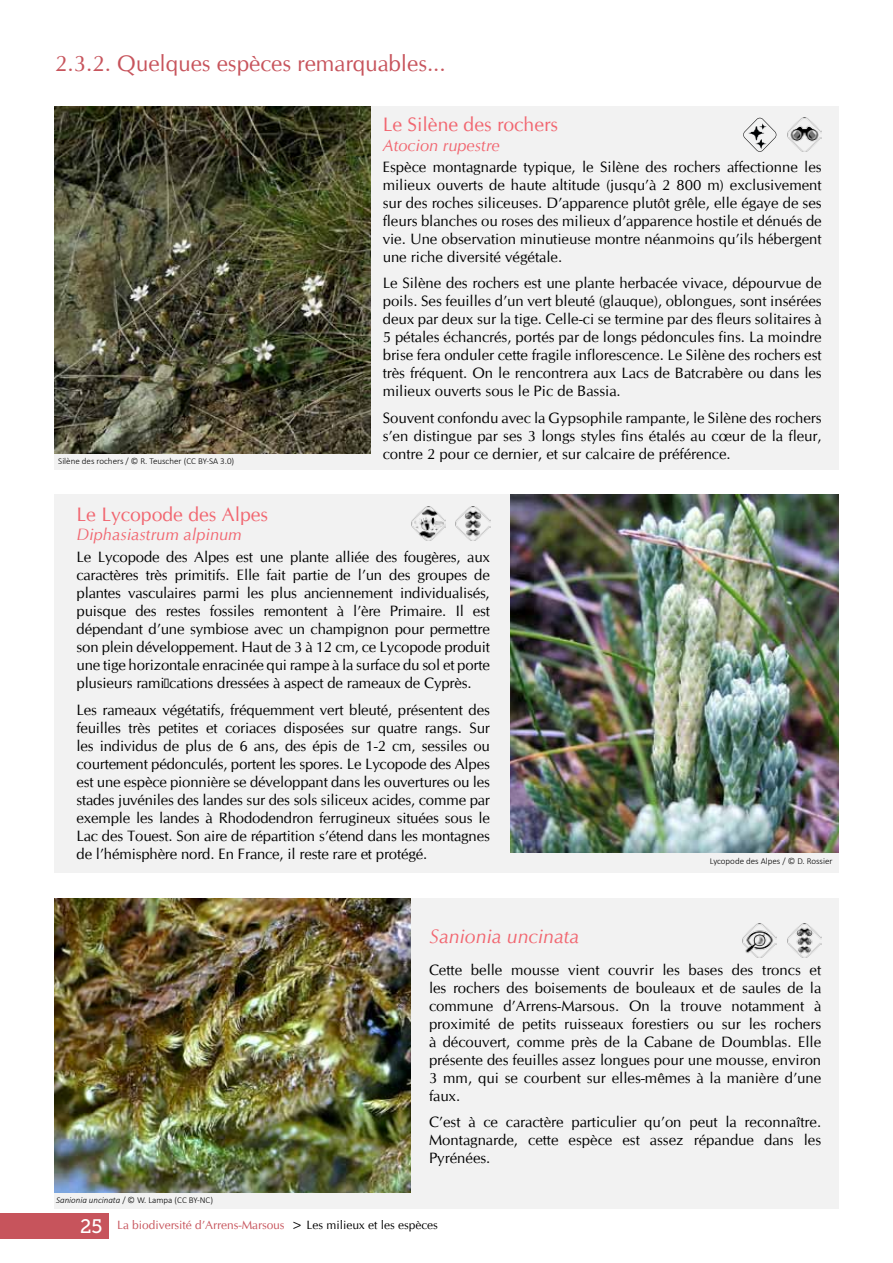
<style>
.page{position:relative;width:893px;height:1263px;background:#fff}
.page>*{position:absolute;margin:0;border:0;box-sizing:border-box;transform-origin:0 0}
.t1{font:22.5px "CG Omega";color:#c7545c}
.t2{font:19.5px "CG Omega";color:#f16670}
.t3{font:italic 19.5px "CG Omega";color:#f16670}
.t4{font:italic 16.5px "CG Omega";color:#f16670}
.t5{font:15px/18px "CG Omega";color:#000;text-align:justify}
.t6{font:12px "CG Omega";color:#c7545c}
.t7{font:300 9px "Calibri";color:#000}
.s1{font-style:italic}
.s2{font-family:"Museo Slab 500";font-size:19.5px;color:#fff}
.s3{color:#000}
</style>
<div class="page">
<div style="left:54px;top:106px;width:785px;height:363px;background:#f2f2f2"></div>
<img style="left:54px;top:106px;width:317px;height:347px">
<img style="left:788px;top:118px;width:34px;height:34px">
<svg style="left:743px;top:118px;width:34px;height:34px"></svg>
<img style="left:745px;top:122px;width:26px;height:28px">
<div style="left:54px;top:494px;width:785px;height:379px;background:#f2f2f2"></div>
<img style="left:510px;top:494px;width:329px;height:358px">
<img style="left:456px;top:506px;width:34px;height:34px">
<img style="left:411px;top:506px;width:34px;height:34px">
<div style="left:54px;top:899px;width:785px;height:310px;background:#f2f2f2"></div>
<img style="left:54px;top:899px;width:356px;height:293px">
<img style="left:743px;top:923px;width:34px;height:34px">
<img style="left:788px;top:923px;width:34px;height:34px">
<div style="left:0;top:1213px;width:108px;height:26px;background:#c7545c"></div>
<h1 class="t1" style="left:55px;top:50px;width:392px">2.3.2. Quelques espèces remarquables...</h1>
<p class="t7" style="left:58px;top:456px;width:178px">Silène des rochers / © R. Teuscher (CC BY-SA 3.0)</p>
<h2 class="t2" style="left:77px;top:503px;width:193px">Le Lycopode des Alpes</h2>
<p class="t4" style="left:77px;top:525px;width:167px">Diphasiastrum alpinum</p>
<h2 class="t2" style="left:383px;top:113px;width:177px">Le Silène des rochers</h2>
<p class="t4" style="left:383px;top:135px;width:119px">Atocion rupestre</p>
<p class="t5" style="left:383px;top:158px;width:441px">Espèce montagnarde typique, le Silène des rochers affectionne les milieux ouverts de haute altitude (jusqu’à 2 800 m) exclusivement sur des roches siliceuses. D’apparence plutôt grêle, elle égaye de ses fleurs blanches ou roses des milieux d’apparence hostile et dénués de vie. U ne observation minutieuse montre néanmoins qu’ils hébergent une riche diversité végétale.</p>
<p class="t5" style="left:383px;top:274px;width:441px">Le Silène des rochers est une plante herbacée vivace, dépourvue de poils. Ses feuilles d’un vert bleuté (glauque), oblongues, sont insérées deux par deux sur la tige. Celle-ci se termine par des fleurs solitaires à 5 pétales échancrés, portés par de longs pédoncules fins. La moindre brise fera onduler cette fragile inflorescence. Le Silène des rochers est très fréquent. On le rencontrera aux Lacs de Batcrabère ou dans les milieux ouverts sous le Pic de Bassia.</p>
<p class="t5" style="left:383px;top:409px;width:440px">Souvent confondu avec la Gypsophile rampante, le Silène des rochers s’en distingue par ses 3 longs styles fins étalés au cœur de la fleur, contre 2 pour ce dernier, et sur calcaire de préférence.</p>
<p class="t5" style="left:77px;top:548px;width:415px">Le Lycopode des Alpes est une plante alliée des fougères, aux caractères très primitifs. Elle fait partie de l’un des groupes de plantes vasculaires parmi les plus anciennement individualisés, puisque des restes fossiles remontent à l’ère Primaire. I l est dépendant d’une symbiose avec un champignon pour permettre son plein développement. Haut de 3 à 12 cm, ce Lycopode produit une tige horizontale enracinée qui rampe à la surface du sol et porte plusieurs ramifications dressées à aspect de rameaux de Cyprès.</p>
<p class="t5" style="left:77px;top:701px;width:415px">Les rameaux végétatifs, fréquemment vert bleuté, présentent des feuilles très petites et coriaces disposées sur quatre rangs. Sur les individus de plus de 6 ans, des épis de 1-2 cm, sessiles ou courtement pédonculés, portent les spores. Le Lycopode des Alpes est une espèce pionnière se développant dans les ouvertures ou les stades juvéniles des landes sur des sols siliceux acides, comme par exemple les landes à Rhododendron ferrugineux situées sous le Lac des Touest. Son aire de répartition s’étend dans les montagnes de l’hémisphère nord. En France, il reste rare et protégé.</p>
<h2 class="t3" style="left:429px;top:925px;width:151px">Sanionia uncinata</h2>
<p class="t7" style="left:710px;top:855px;width:124px">Lycopode des Alpes / © D. Rossier</p>
<p class="t5" style="left:429px;top:961px;width:394px">Cette belle mousse vient couvrir les bases des troncs et les rochers des boisements de bouleaux et de saules de la commune d’Arrens-Marsous. On la trouve notamment à proximité de petits ruisseaux forestiers ou sur les rochers à découvert, comme près de la Cabane de Doumblas. Elle présente des feuilles assez longues pour une mousse, environ 3 mm, qui se courbent sur elles-mêmes à la manière d’une faux.</p>
<p class="t5" style="left:429px;top:1113px;width:394px">C’est à ce caractère particulier qu’on peut la reconnaître.<br>Montagnarde, cette espèce est assez répandue dans les Pyrénées.</p>
<p class="t7" style="left:56px;top:1195px;width:158px"><span class="s1">Sanionia uncinata</span> / © W. Lampa (CC BY-NC)</p>
<p class="t6" style="left:80px;top:1218px;width:359px"><span class="s2">25</span> La biodiversité d’Arrens-Marsous <span class="s3">&gt; Les milieux et les espèces</span></p>
</div>
